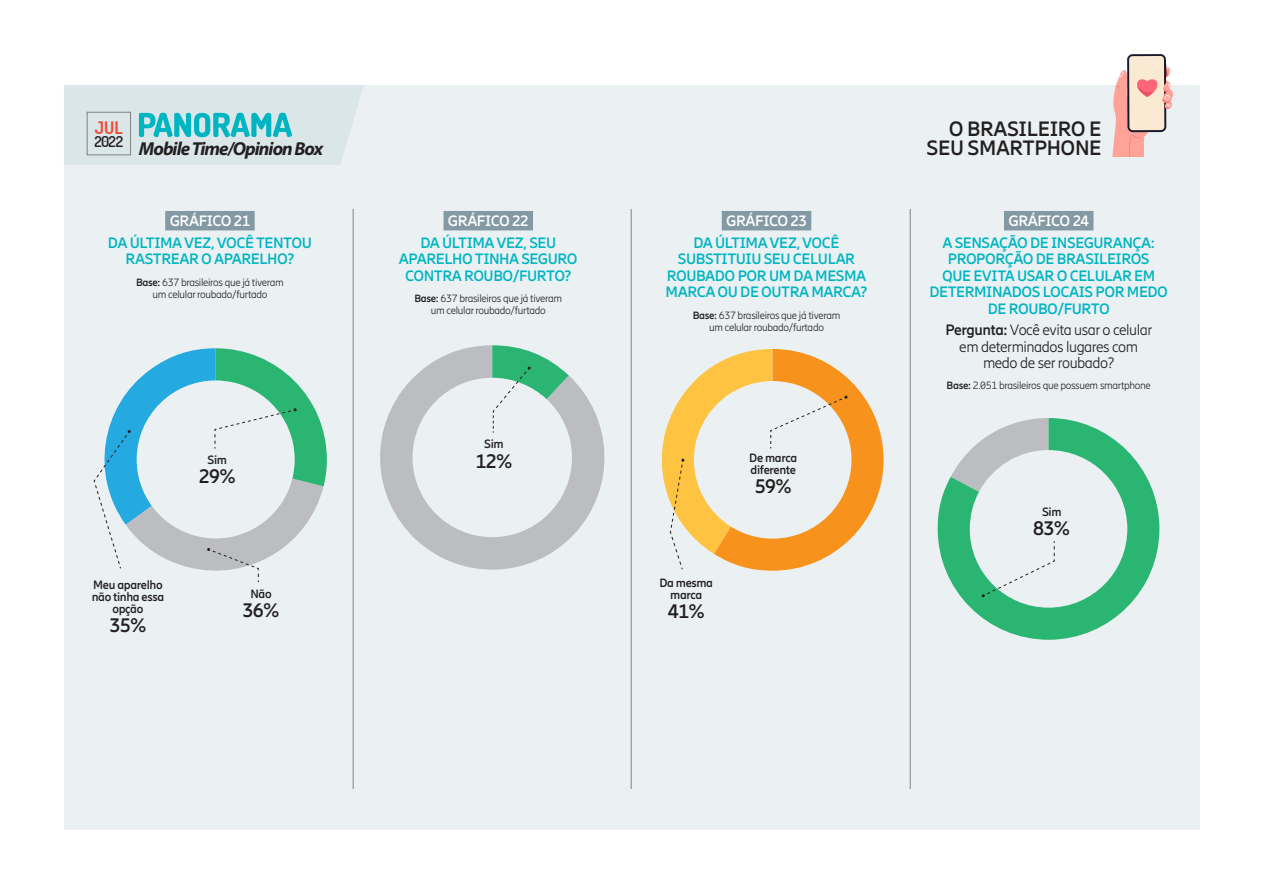
<style>
.page{position:relative;width:1263px;height:893px;background:#fff}
.page>*{position:absolute;margin:0;border:0;box-sizing:border-box;transform-origin:0 0}
.t1{font:700 20.7px "Ericsson Hilda";letter-spacing:-.02em;color:#231f20}
.t2{font:700 19.5px "Ericsson Hilda";letter-spacing:-.03em;color:#231f20}
.t3{font:italic 700 18.9px "Myriad Pro";letter-spacing:-.05em;color:#231f20}
.t4{font:200 17.4px "Dosis";color:#ef503e}
.t5{font:700 15px/16.5px "Ericsson Hilda";letter-spacing:-.03em;color:#00b5c2;text-align:center}
.t6{font:300 15px/16.5px "Ericsson Hilda";letter-spacing:-.03em;color:#231f20;text-align:center}
.t7{font:700 15px "Ericsson Hilda";letter-spacing:-.03em;color:#fff}
.t8{font:200 15px "Dosis";color:#231f20}
.t9{font:700 12px/12px "Ericsson Hilda";letter-spacing:-.03em;color:#231f20;text-align:center}
.t10{font:300 10.5px/12px "Ericsson Hilda";letter-spacing:-.03em;color:#231f20;text-align:center}
.s1{font-weight:700}
</style>
<div class="page">
<div style="left:64px;top:85px;width:1135px;height:744px;background:#ebf1f2"></div>
<div style="left:1004px;top:211px;width:89px;height:19px;background:#839aa5"></div>
<div style="left:443px;top:211px;width:90px;height:19px;background:#839aa5"></div>
<div style="left:722px;top:211px;width:89px;height:19px;background:#839aa5"></div>
<div style="left:165px;top:211px;width:90px;height:19px;background:#839aa5"></div>
<svg style="left:380px;top:345px;width:225px;height:225px"></svg>
<svg style="left:938px;top:418px;width:221px;height:222px"></svg>
<hr style="left:353px;top:209px;width:1px;height:580px;background:#808285">
<hr style="left:631px;top:209px;width:1px;height:580px;background:#808285">
<hr style="left:910px;top:209px;width:1px;height:580px;background:#808285">
<svg style="left:93px;top:348px;width:234px;height:235px"></svg>
<svg style="left:492px;top:345px;width:77px;height:88px"></svg>
<svg style="left:661px;top:349px;width:222px;height:222px"></svg>
<svg style="left:982px;top:540px;width:73px;height:57px"></svg>
<svg style="left:64px;top:85px;width:299px;height:80px;background:#c6e1e4"></svg>
<svg style="left:1112px;top:54px;width:61px;height:102px"></svg>
<p class="t4" style="left:95px;top:115px;width:29px">JUL</p>
<p class="t8" style="left:94px;top:131px;width:30px">2022</p>
<p class="t1" style="left:949px;top:116px;width:154px">O BRASILEIRO E</p>
<p class="t3" style="left:139px;top:136px;width:186px">Mobile Time/Opinion Box</p>
<p class="t1" style="left:926px;top:135px;width:177px">SEU SMARTPHONE</p>
<p class="t7" style="left:170px;top:212px;width:82px">GRÁFICO 21</p>
<p class="t5" style="left:108px;top:234px;width:205px">DA ÚLTIMA VEZ, VOCÊ TENTOU<br>RASTREAR O APARELHO?</p>
<p class="t10" style="left:136px;top:276px;width:149px"><span class="s1">Base:</span> 637 brasileiros que já tiveram um celular roubado/furtado</p>
<p class="t9" style="left:207px;top:454px;width:21px">Sim</p>
<p class="t2" style="left:199px;top:465px;width:39px">29%</p>
<p class="t9" style="left:92px;top:578px;width:74px">Meu aparelho não tinha essa opção</p>
<p class="t2" style="left:109px;top:614px;width:39px">35%</p>
<p class="t9" style="left:250px;top:587px;width:23px">Não</p>
<p class="t2" style="left:243px;top:599px;width:39px">36%</p>
<p class="t7" style="left:448px;top:212px;width:82px">GRÁFICO 22</p>
<p class="t5" style="left:399px;top:234px;width:180px">DA ÚLTIMA VEZ, SEU<br>APARELHO TINHA SEGURO<br>CONTRA ROUBO/FURTO?</p>
<p class="t10" style="left:414px;top:293px;width:149px"><span class="s1">Base:</span> 637 brasileiros que já tiveram um celular roubado/furtado</p>
<p class="t9" style="left:484px;top:438px;width:21px">Sim</p>
<p class="t2" style="left:475px;top:449px;width:39px">12%</p>
<p class="t7" style="left:726px;top:212px;width:82px">GRÁFICO 23</p>
<p class="t5" style="left:666px;top:234px;width:203px">DA ÚLTIMA VEZ, VOCÊ<br>SUBSTITUIU SEU CELULAR<br>ROUBADO POR UM DA MESMA<br>MARCA OU DE OUTRA MARCA?</p>
<p class="t10" style="left:693px;top:309px;width:149px"><span class="s1">Base:</span> 637 brasileiros que já tiveram um celular roubado/furtado</p>
<p class="t9" style="left:659px;top:577px;width:55px">Da mesma marca</p>
<p class="t2" style="left:668px;top:600px;width:39px">41%</p>
<p class="t9" style="left:749px;top:452px;width:50px;text-align:left">De marca diferente</p>
<p class="t2" style="left:755px;top:475px;width:39px">59%</p>
<p class="t7" style="left:1008px;top:212px;width:82px">GRÁFICO 24</p>
<p class="t5" style="left:929px;top:234px;width:240px">A SENSAÇÃO DE INSEGURANÇA:<br>PROPORÇÃO DE BRASILEIROS<br>QUE EVITA USAR O CELULAR EM<br>DETERMINADOS LOCAIS POR MEDO<br>DE ROUBO/FURTO</p>
<p class="t6" style="left:945px;top:322px;width:208px"><span class="s1">Pergunta:</span> Você evita usar o celular em determinados lugares com medo de ser roubado?</p>
<p class="t10" style="left:947px;top:379px;width:206px"><span class="s1">Base:</span> 2.051 brasileiros que possuem smartphone</p>
<p class="t9" style="left:1042px;top:506px;width:21px">Sim</p>
<p class="t2" style="left:1033px;top:517px;width:39px">83%</p>
</div>
